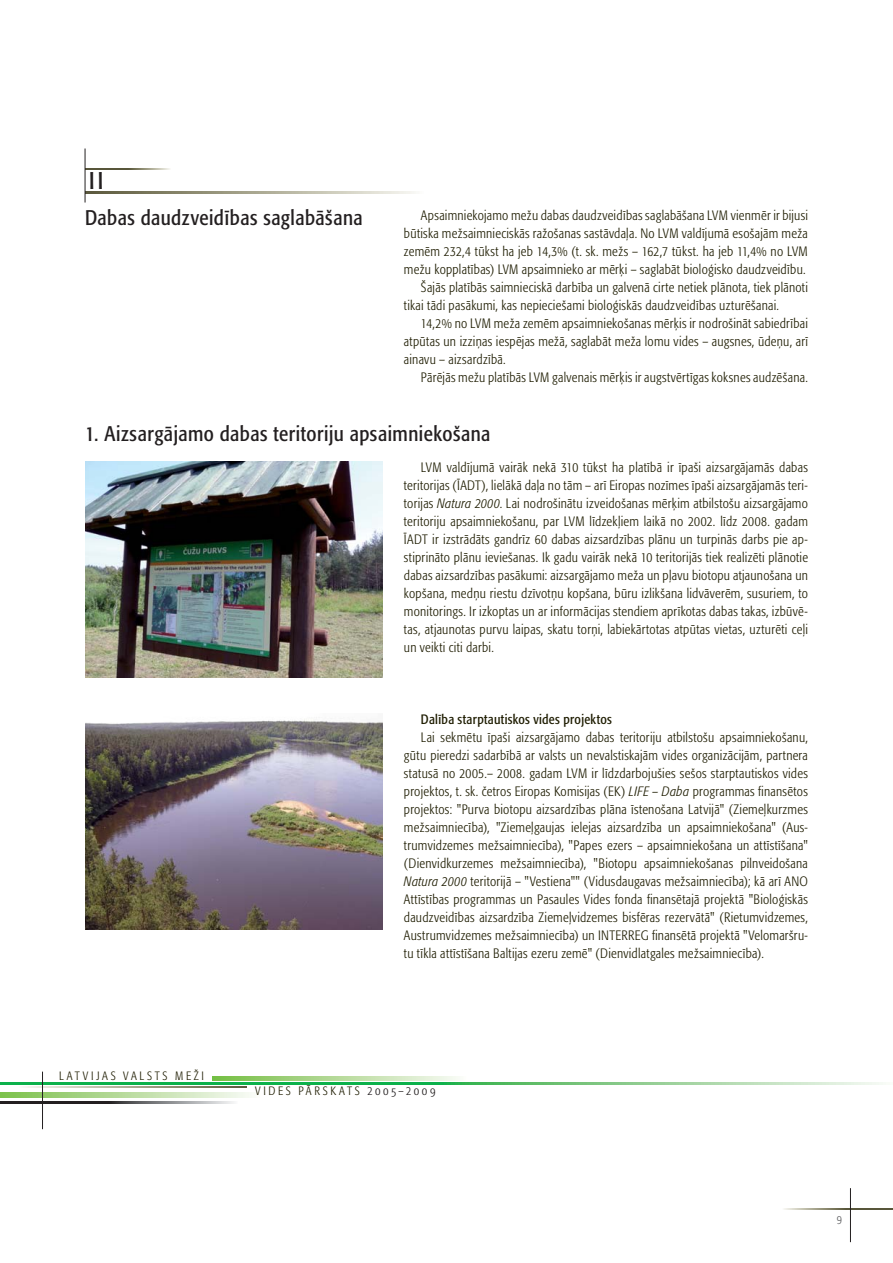
<style>
.page{position:relative;width:893px;height:1263px;background:#fff}
.page>*{position:absolute;margin:0;border:0;box-sizing:border-box;transform-origin:0 0}
.t1{font:condensed 24px "Formata Pro";color:#231f20}
.t2{font:condensed 21px "Formata Pro";letter-spacing:.025em;color:#231f20}
.t3{font:300 condensed 13.5px/18px "Formata Pro";letter-spacing:.02em;color:#1e1c00;text-align:justify}
.t4{font:condensed 13.5px "Formata Pro";letter-spacing:.02em;color:#1e1c00}
.t5{font:300 condensed 12px "Formata Pro";letter-spacing:.225em;color:#1e1c00}
.t6{font:300 condensed 12px "Formata Pro";color:#58595b}
.s1{font-style:italic}
.s2{color:#231f20}
</style>
<div class="page">
<svg style="left:0;top:1082px;width:883px;height:2px;background:#51c172"></svg>
<svg style="left:213px;top:1077px;width:245px;height:3px"></svg>
<svg style="left:0;top:1101px;width:234px;height:2px"></svg>
<svg style="left:784px;top:1208px;width:109px;height:1px"></svg>
<hr style="left:850px;top:1188px;width:1px;height:54px;background:#231f20">
<svg style="left:23px;top:1086px;width:224px;height:1px"></svg>
<svg style="left:0;top:1093px;width:250px;height:4px"></svg>
<hr style="left:42px;top:1071px;width:1px;height:58px;background:#231f20">
<img style="left:85px;top:461px;width:298px;height:216px">
<img style="left:85px;top:719px;width:298px;height:210px">
<svg style="left:86px;top:191px;width:330px;height:2px"></svg>
<svg style="left:86px;top:169px;width:84px;height:1px"></svg>
<hr style="left:85px;top:148px;width:1px;height:54px;background:#231f20">
<h1 class="t1" style="left:89px;top:169px;width:16px">I I</h1>
<h2 class="t2" style="left:85px;top:208px;width:279px">Dabas daudzveidības saglabāšana</h2>
<p class="t3" style="left:421px;top:207px;width:388px">Apsaimniekojamo mežu dabas daudzveidības saglabāšana LVM vienmēr ir bijusi</p>
<p class="t3" style="left:404px;top:225px;width:405px">būtiska mežsaimnieciskās ražošanas sastāvdaļa. No LVM valdījumā esošajām meža</p>
<p class="t3" style="left:404px;top:243px;width:405px">zemēm 232,4 tūkst ha jeb 14,3% (t. sk. mežs – 162,7 tūkst. ha jeb 11,4% no LVM</p>
<p class="t3" style="left:404px;top:261px;width:403px">mežu kopplatības) LVM apsaimnieko ar mērķi – saglabāt bioloģisko daudzveidību.</p>
<p class="t3" style="left:421px;top:279px;width:388px">Šajās platībās saimnieciskā darbība un galvenā cirte netiek plānota, tiek plānoti</p>
<p class="t3" style="left:404px;top:297px;width:377px">tikai tādi pasākumi, kas nepieciešami bioloģiskās daudzveidības uzturēšanai.</p>
<p class="t3" style="left:421px;top:315px;width:388px">14,2% no LVM meža zemēm apsaimniekošanas mērķis ir nodrošināt sabiedrībai</p>
<p class="t3" style="left:404px;top:333px;width:405px">atpūtas un izziņas iespējas mežā, saglabāt meža lomu vides – augsnes, ūdeņu, arī</p>
<p class="t3" style="left:404px;top:351px;width:103px">ainavu – aizsardzībā.</p>
<p class="t3" style="left:421px;top:369px;width:388px">Pārējās mežu platībās LVM galvenais mērķis ir augstvērtīgas koksnes audzēšana.</p>
<h2 class="t2" style="left:85px;top:424px;width:407px">1. Aizsargājamo dabas teritoriju apsaimniekošana</h2>
<p class="t3" style="left:404px;top:459px;width:406px;text-indent:17px">LVM valdījumā vairāk nekā 310 tūkst ha platībā ir īpaši aizsargājamās dabas teritorijas (ĪADT), lielākā daļa no tām – arī Eiropas nozīmes īpaši aizsargājamās teri&shy;torijas <span class="s1">Natura 2000</span>. Lai nodrošinātu izveidošanas mērķim atbilstošu aizsargājamo teritoriju apsaimniekošanu, par LVM līdzekļiem laikā no 2002. līdz 2008. gadam ĪADT ir izstrādāts gandrīz 60 dabas aizsardzības plānu un turpinās darbs pie ap&shy;stiprināto plānu ieviešanas. Ik gadu vairāk nekā 10 teritorijās tiek realizēti plānotie dabas aizsardzības pasākumi: aizsargājamo meža un pļavu biotopu atjaunošana un kopšana, medņu riestu dzīvotņu kopšana, būru izlikšana lidvāverēm, susuriem, to monitorings. Ir izkoptas un ar informācijas stendiem aprīkotas dabas takas, izbūvē&shy;tas, atjaunotas purvu laipas, skatu torņi, labiekārtotas atpūtas vietas, uzturēti ceļi un veikti citi darbi.</p>
<p class="t5" style="left:59px;top:1070px;width:146px">LATVIJAS VALSTS MEŽI</p>
<p class="t4" style="left:421px;top:712px;width:192px">Dalība starptautiskos vides projektos</p>
<p class="t3" style="left:404px;top:729px;width:406px;text-indent:17px">Lai sekmētu īpaši aizsargājamo dabas teritoriju atbilstošu apsaimniekošanu, gūtu pieredzi sadarbībā ar valsts un nevalstiskajām vides organizācijām, partnera statusā no 2005.– 2008. gadam LVM ir līdzdarbojušies sešos starptautiskos vides projektos, t. sk. četros Eiropas Komisijas (EK) <span class="s1">LIFE – Daba</span> programmas finansētos projektos: "Purva biotopu aizsardzības plāna īstenošana Latvijā" (Ziemeļkurzmes mežsaimniecība), "Ziemeļgaujas ielejas aizsardzība un apsaimniekošana" (Aus&shy;trumvidzemes mežsaimniecība), "Papes ezers – apsaimniekošana un attīstīšana" (Dienvidkurzemes mežsaimniecība), "Biotopu apsaimniekošanas pilnveidošana <span class="s1">Natura 2000</span> teritorijā – "Vestiena"" (Vidusdaugavas mežsaimniecība); kā arī ANO Attīstības programmas un Pasaules Vides fonda finansētajā projektā "Bioloģiskās daudzveidības aizsardzība Ziemeļvidzemes bisfēras rezervātā" (Rietumvidzemes, Austrumvidzemes mežsaimniecība) un INTERREG finansētā projektā "Velomaršru&shy;tu tīkla attīstīšana Baltijas ezeru zemē" (Dienvidlatgales mežsaimniecība).</p>
<p class="t5" style="left:255px;top:1085px;width:182px">VIDES PĀRSKATS <span class="s2">2005–2009</span></p>
<p class="t6" style="left:837px;top:1214px;width:7px">9</p>
</div>
